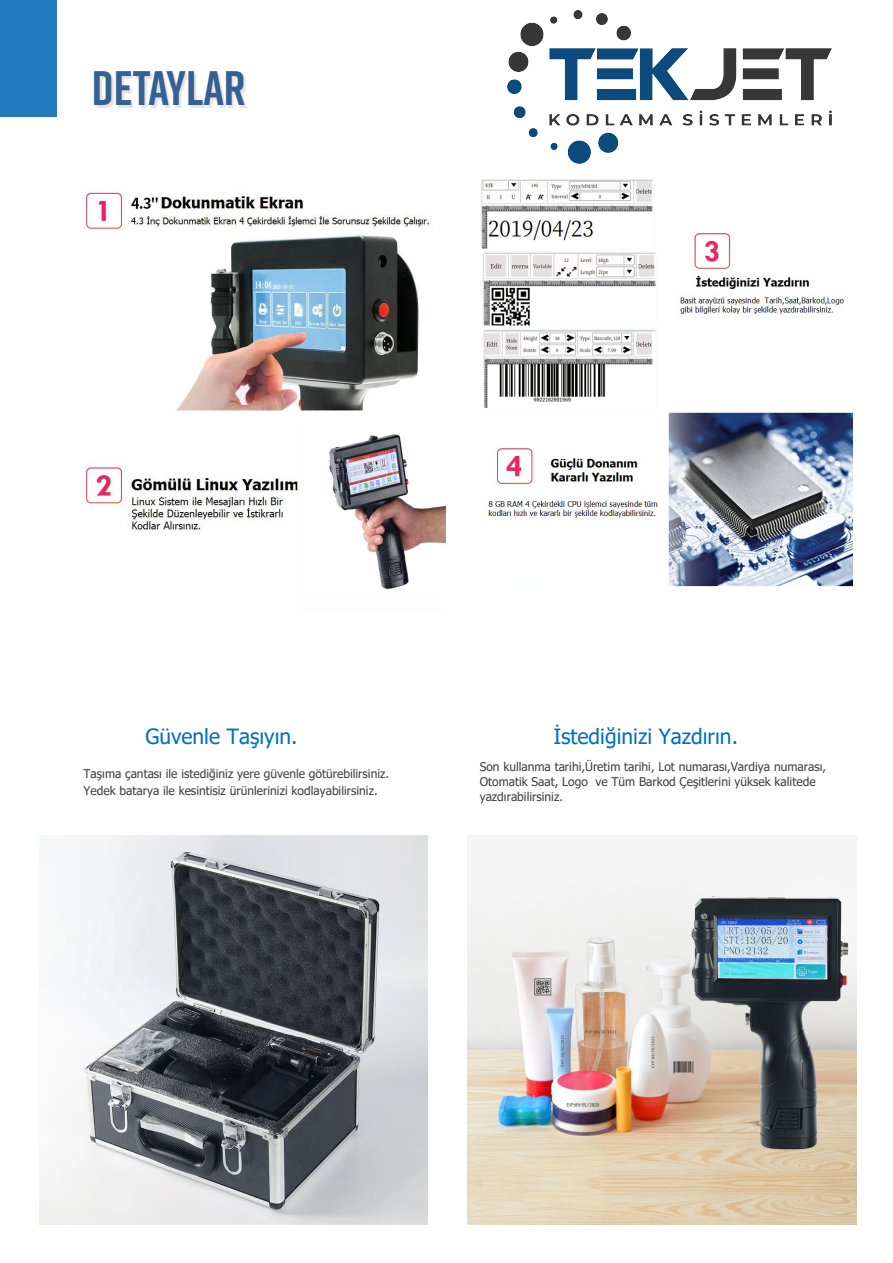
<style>
.page{position:relative;width:893px;height:1263px;background:#fff}
.page>*{position:absolute;margin:0;border:0;box-sizing:border-box;transform-origin:0 0}
.t1{font:700 48.3px "Rift";color:#366092}
.t2{font:21px "Tahoma";color:#0070c0}
.t3{font:12px/14.9px "Tahoma";color:#3f3f3f}
.s1{color:#e5e5e5}
</style>
<div class="page">
<img style="left:481px;top:180px;width:372px;height:407px">
<div style="left:0;top:0;width:56px;height:116px;background:#247cbf"></div>
<img style="left:467px;top:836px;width:389px;height:388px">
<img style="left:39px;top:835px;width:389px;height:389px">
<img style="left:507px;top:11px;width:325px;height:152px">
<img style="left:82px;top:191px;width:364px;height:398px">
<h1 class="t1" style="left:92px;top:54px;width:158px">DETA<span class="s1">YLAR</span></h1>
<h2 class="t2" style="left:553px;top:723px;width:186px">İstediğinizi Yazdırın.</h2>
<h2 class="t2" style="left:145px;top:723px;width:154px">Güvenle Taşıyın.</h2>
<p class="t3" style="left:84px;top:765px;width:307px;line-height:17px">Taşıma çantası ile istediğiniz yere güvenle götürebilirsiniz.<br>Yedek batarya ile kesintisiz ürünlerinizi kodlayabilirsiniz.</p>
<p class="t3" style="left:480px;top:759px;width:348px">Son kullanma tarihi,Üretim tarihi, Lot numarası,Vardiya numarası,<br>Otomatik Saat, Logo ve Tüm Barkod Çeşitlerini yüksek kalitede yazdırabilirsiniz.</p>
</div>
